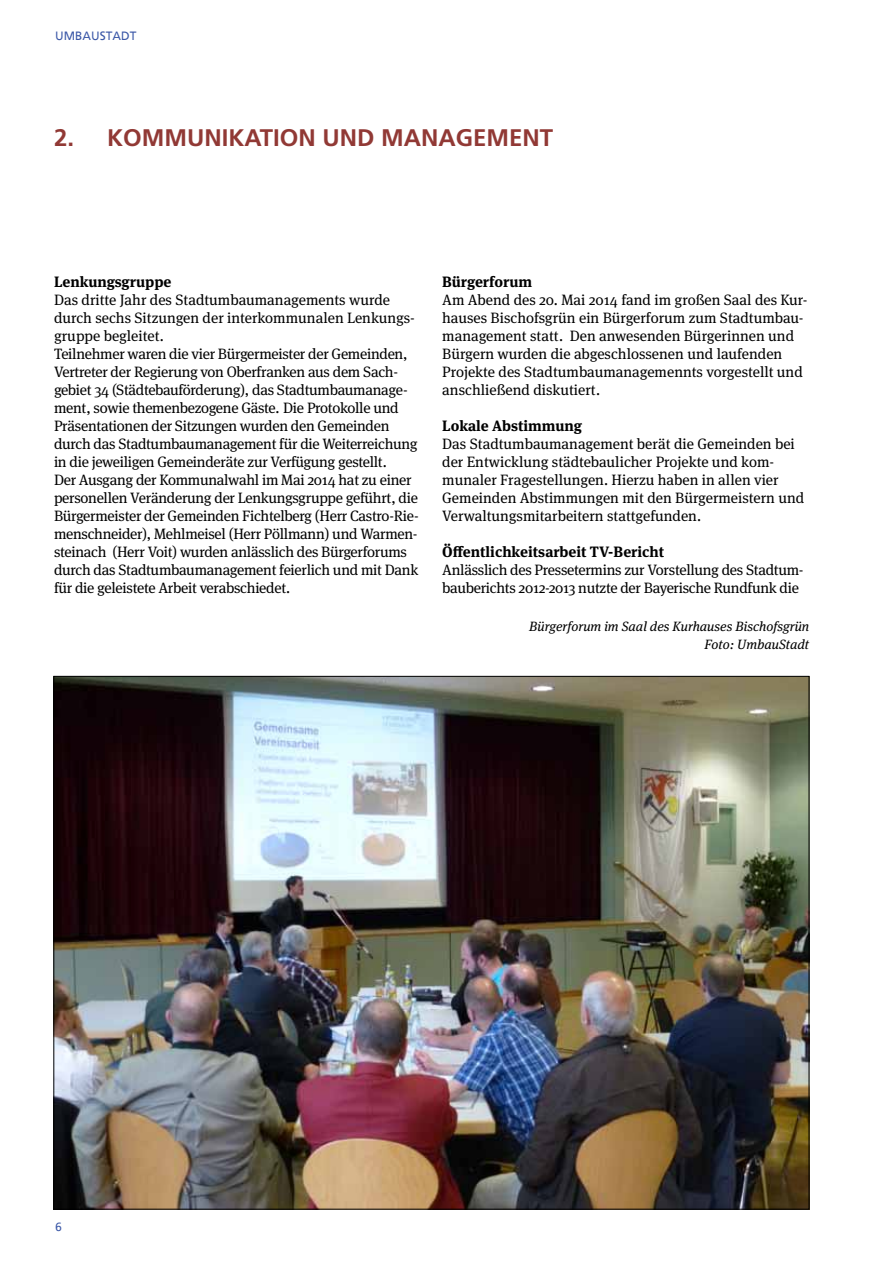
<style>
.page{position:relative;width:893px;height:1263px;background:#fff}
.page>*{position:absolute;margin:0;border:0;box-sizing:border-box;transform-origin:0 0}
.t1{font:700 24px "Frutiger";color:#913935}
.t2{font:15px/18px "Meta Serif Pro";letter-spacing:-.02em;color:#000}
.t3{font:15px/18px "Meta Serif Pro";color:#000}
.t4{font:700 15px "Meta Serif Pro";color:#000}
.t5{font:italic 13.5px/18px "Meta Serif Pro";color:#000;text-align:right}
.t6{font:12px "Frutiger Linotype";color:#3a57a7}
</style>
<div class="page">
<img style="left:56px;top:678px;width:751px;height:529px">
<p class="t6" style="left:55px;top:28px;width:83px">UMBAU STADT</p>
<h1 class="t1" style="left:54px;top:123px;width:501px">2. KOMMUNIKATION UND MANAGEMENT</h1>
<p class="t4" style="left:54px;top:270px;width:119px">Lenkungsgruppe</p>
<p class="t2" style="left:54px;top:290px;width:366px">Das dritte Jahr des Stadtumbaumanagements wurde durch sechs Sitzungen der interkommunalen Lenkungs&shy;gruppe begleitet.<br>Teilnehmer waren die vier Bürgermeister der Gemeinden, Vertreter der Regierung von Oberfranken aus dem Sach&shy;gebiet 34 (Städtebauförderung), das Stadtumbaumanage&shy;ment, sowie themenbezogene Gäste. Die Protokolle und Präsentationen der Sitzungen wurden den Gemeinden durch das Stadtumbaumanagement für die Weiterreichung in die jeweiligen Gemeinderäte zur Verfügung gestellt.<br>Der Ausgang der Kommunalwahl im Mai 2014 hat zu einer personellen Veränderung der Lenkungsgruppe geführt, die Bürgermeister der Gemeinden Fichtelberg (Herr Castro-Rie&shy;menschneider), Mehlmeisel (Herr Pöllmann) und Warmen&shy;steinach (Herr Voit) wurden anlässlich des Bürgerforums durch das Stadtumbaumanagement feierlich und mit Dank für die geleistete Arbeit verabschiedet.</p>
<p class="t4" style="left:442px;top:270px;width:91px">Bürgerforum</p>
<p class="t3" style="left:442px;top:290px;width:367px">Am Abend des 20. Mai 2014 fand im großen Saal des Kur&shy;hauses Bischofsgrün ein Bürgerforum zum Stadtumbau&shy;management statt. Den anwesenden Bürgerinnen und Bürgern wurden die abgeschlossenen und laufenden Projekte des Stadtumbaumanagemennts vorgestellt und anschließend diskutiert.</p>
<p class="t4" style="left:442px;top:414px;width:141px">Lokale Abstimmung</p>
<p class="t3" style="left:442px;top:434px;width:364px">Das Stadtumbaumanagement berät die Gemeinden bei der Entwicklung städtebaulicher Projekte und kom&shy;munaler Fragestellungen. Hierzu haben in allen vier Gemeinden Abstimmungen mit den Bürgermeistern und Verwaltungsmitarbeitern stattgefunden.</p>
<p class="t4" style="left:442px;top:540px;width:223px">Öffentlichkeitsarbeit TV-Bericht</p>
<p class="t2" style="left:442px;top:560px;width:363px">Anlässlich des Pressetermins zur Vorstellung des Stadtum&shy;bauberichts 2012-2013 nutzte der Bayerische Rundfunk die</p>
<p class="t5" style="left:529px;top:617px;width:282px">Bürgerforum im Saal des Kurhauses Bischofsgrün<br>Foto: UmbauStadt</p>
<p class="t6" style="left:55px;top:1219px;width:8px">6</p>
</div>
